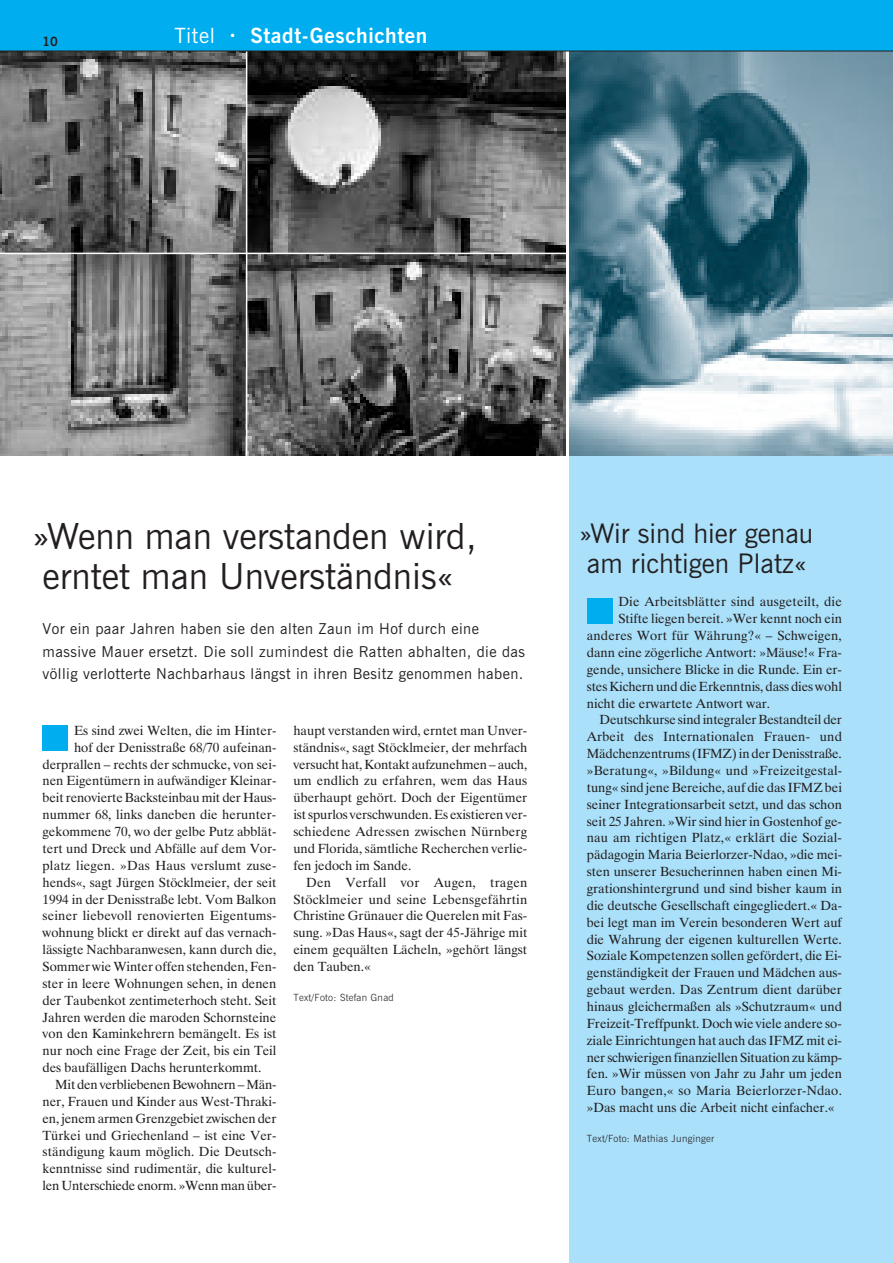
<style>
.page{position:relative;width:893px;height:1263px;background:#fff}
.page>*{position:absolute;margin:0;border:0;box-sizing:border-box;transform-origin:0 0}
.t1{font:36px/39.6px "News Gothic BT";color:#231f20;text-align:center}
.t2{font:27px/29.7px "News Gothic BT";color:#231f20;text-align:center}
.t3{font:700 21px "News Gothic BT";letter-spacing:.03em;color:#fff}
.t4{font:15px/22.5px "News Gothic BT";letter-spacing:.03em;color:#231f20}
.t5{font:13.2px/16.8px "Dutch 801 BT";color:#231f20;text-align:justify}
.t6{font:700 12.75px "News Gothic BT";color:#231f20}
.t7{font:300 9.9px "News Gothic BT";letter-spacing:.03em;color:#231f20}
.s1{font-weight:400}
</style>
<div class="page">
<img style="left:0;top:52px;width:246px;height:201px">
<svg style="left:247px;top:52px;width:319px;height:201px"></svg>
<svg style="left:0;top:254px;width:246px;height:202px"></svg>
<svg style="left:247px;top:254px;width:319px;height:202px"></svg>
<img style="left:570px;top:52px;width:323px;height:404px">
<div style="left:570px;top:456px;width:323px;height:807px;background:#aae0f9"></div>
<div style="left:0;top:0;width:179px;height:51px;background:#00aeef"></div>
<div style="left:162px;top:0;width:731px;height:51px;background:#00aeef"></div>
<div style="left:43px;top:725px;width:25px;height:26px;background:#00aeef"></div>
<div style="left:587px;top:598px;width:25px;height:26px;background:#00aeef"></div>
<hr style="left:0;top:51px;width:893px;height:1px;background:#231f20">
<p class="t6" style="left:43px;top:36px;width:17px">10</p>
<h3 class="t3" style="left:174px;top:27px;width:255px"><span class="s1">Titel</span> · Stadt-Geschichten</h3>
<h1 class="t1" style="left:32px;top:520px;width:446px">»Wenn man verstanden wird, erntet man Unverständnis«</h1>
<p class="t4" style="left:43px;top:619px;width:484px">Vor ein paar Jahren haben sie den alten Zaun im Hof durch eine massive Mauer ersetzt. Die soll zumindest die Ratten abhalten, die das völlig verlotterte Nachbarhaus längst in ihren Besitz genommen haben.</p>
<p class="t5" style="left:74px;top:723px;width:204px">Es sind zwei Welten, die im Hinter-</p>
<p class="t5" style="left:74px;top:740px;width:204px">hof der Denisstraße 68/70 aufeinan-</p>
<p class="t5" style="left:43px;top:757px;width:235px">derprallen – rechts der schmucke, von sei-</p>
<p class="t5" style="left:43px;top:774px;width:235px">nen Eigentümern in aufwändiger Kleinar-</p>
<p class="t5" style="left:43px;top:791px;width:236px">beit renovierte Backsteinbau mit der Haus-</p>
<p class="t5" style="left:43px;top:808px;width:235px">nummer 68, links daneben die herunter-</p>
<p class="t5" style="left:43px;top:824px;width:235px">gekommene 70, wo der gelbe Putz abblät-</p>
<p class="t5" style="left:43px;top:841px;width:235px">tert und Dreck und Abfälle auf dem Vor-</p>
<p class="t5" style="left:43px;top:858px;width:235px">platz liegen. »Das Haus verslumt zuse-</p>
<p class="t5" style="left:43px;top:875px;width:235px">hends«, sagt Jürgen Stöcklmeier, der seit</p>
<p class="t5" style="left:43px;top:892px;width:235px">1994 in der Denisstraße lebt. Vom Balkon</p>
<p class="t5" style="left:43px;top:909px;width:235px">seiner liebevoll renovierten Eigentums-</p>
<p class="t5" style="left:43px;top:926px;width:235px">wohnung blickt er direkt auf das vernach-</p>
<p class="t5" style="left:43px;top:942px;width:235px">lässigte Nachbaranwesen, kann durch die,</p>
<p class="t5" style="left:43px;top:959px;width:235px">Sommer wie Winter offen stehenden, Fen-</p>
<p class="t5" style="left:43px;top:976px;width:235px">ster in leere Wohnungen sehen, in denen</p>
<p class="t5" style="left:43px;top:993px;width:235px">der Taubenkot zentimeterhoch steht. Seit</p>
<p class="t5" style="left:43px;top:1010px;width:235px">Jahren werden die maroden Schornsteine</p>
<p class="t5" style="left:43px;top:1027px;width:235px">von den Kaminkehrern bemängelt. Es ist</p>
<p class="t5" style="left:43px;top:1044px;width:235px">nur noch eine Frage der Zeit, bis ein Teil</p>
<p class="t5" style="left:43px;top:1060px;width:220px">des baufälligen Dachs herunterkommt.</p>
<p class="t5" style="left:55px;top:1077px;width:223px">Mit den verbliebenen Bewohnern – Män-</p>
<p class="t5" style="left:43px;top:1094px;width:235px">ner, Frauen und Kinder aus West-Thraki-</p>
<p class="t5" style="left:43px;top:1111px;width:235px">en, jenem armen Grenzgebiet zwischen der</p>
<p class="t5" style="left:43px;top:1128px;width:235px">Türkei und Griechenland – ist eine Ver-</p>
<p class="t5" style="left:43px;top:1145px;width:235px">ständigung kaum möglich. Die Deutsch-</p>
<p class="t5" style="left:43px;top:1162px;width:235px">kenntnisse sind rudimentär, die kulturel-</p>
<p class="t5" style="left:43px;top:1178px;width:235px">len Unterschiede enorm. »Wenn man über-</p>
<p class="t5" style="left:293px;top:723px;width:235px">haupt verstanden wird, erntet man Unver&shy;ständnis«, sagt Stöcklmeier, der mehrfach versucht hat, Kontakt aufzunehmen – auch, um endlich zu erfahren, wem das Haus überhaupt gehört. Doch der Eigentümer ist spurlos verschwunden. Es existieren ver&shy;schiedene Adressen zwischen Nürnberg und Florida, sämtliche Recherchen verlie&shy;fen jedoch im Sande.</p>
<p class="t5" style="left:293px;top:875px;width:235px;text-indent:13px">Den Verfall vor Augen, tragen Stöcklmeier und seine Lebensgefährtin Christine Grünauer die Querelen mit Fas&shy;sung. »Das Haus«, sagt der 45-Jährige mit einem gequälten Lächeln, »gehört längst den Tauben.«</p>
<p class="t7" style="left:293px;top:993px;width:102px">Text/Foto: Stefan Gnad</p>
<h2 class="t2" style="left:579px;top:521px;width:236px">»Wir sind hier genau am richtigen Platz«</h2>
<p class="t5" style="left:618px;top:595px;width:225px">Die Arbeitsblätter sind ausgeteilt, die</p>
<p class="t5" style="left:618px;top:612px;width:225px">Stifte liegen bereit. »Wer kennt noch ein</p>
<p class="t5" style="left:587px;top:628px;width:257px">anderes Wort für Währung?« – Schweigen,</p>
<p class="t5" style="left:587px;top:645px;width:257px">dann eine zögerliche Antwort: »Mäuse!« Fra-</p>
<p class="t5" style="left:587px;top:662px;width:257px">gende, unsichere Blicke in die Runde. Ein er-</p>
<p class="t5" style="left:587px;top:679px;width:257px">stes Kichern und die Erkenntnis, dass dies wohl</p>
<p class="t5" style="left:587px;top:696px;width:185px">nicht die erwartete Antwort war.</p>
<p class="t5" style="left:600px;top:713px;width:244px">Deutschkurse sind integraler Bestandteil der</p>
<p class="t5" style="left:587px;top:730px;width:257px">Arbeit des Internationalen Frauen- und</p>
<p class="t5" style="left:587px;top:746px;width:257px">Mädchenzentrums (IFMZ) in der Denisstraße.</p>
<p class="t5" style="left:587px;top:763px;width:257px">»Beratung«, »Bildung« und »Freizeitgestal-</p>
<p class="t5" style="left:587px;top:780px;width:257px">tung« sind jene Bereiche, auf die das IFMZ bei</p>
<p class="t5" style="left:587px;top:797px;width:257px">seiner Integrationsarbeit setzt, und das schon</p>
<p class="t5" style="left:587px;top:814px;width:257px">seit 25 Jahren. »Wir sind hier in Gostenhof ge-</p>
<p class="t5" style="left:587px;top:831px;width:257px">nau am richtigen Platz,« erklärt die Sozial-</p>
<p class="t5" style="left:587px;top:848px;width:257px">pädagogin Maria Beierlorzer-Ndao, »die mei-</p>
<p class="t5" style="left:587px;top:864px;width:257px">sten unserer Besucherinnen haben einen Mi-</p>
<p class="t5" style="left:587px;top:881px;width:257px">grationshintergrund und sind bisher kaum in</p>
<p class="t5" style="left:587px;top:898px;width:257px">die deutsche Gesellschaft eingegliedert.« Da-</p>
<p class="t5" style="left:587px;top:915px;width:257px">bei legt man im Verein besonderen Wert auf</p>
<p class="t5" style="left:587px;top:932px;width:257px">die Wahrung der eigenen kulturellen Werte.</p>
<p class="t5" style="left:587px;top:949px;width:257px">Soziale Kompetenzen sollen gefördert, die Ei-</p>
<p class="t5" style="left:587px;top:966px;width:257px">genständigkeit der Frauen und Mädchen aus-</p>
<p class="t5" style="left:587px;top:982px;width:257px">gebaut werden. Das Zentrum dient darüber</p>
<p class="t5" style="left:587px;top:999px;width:257px">hinaus gleichermaßen als »Schutzraum« und</p>
<p class="t5" style="left:587px;top:1016px;width:256px">Freizeit-Treffpunkt. Doch wie viele andere so-</p>
<p class="t5" style="left:587px;top:1033px;width:257px">ziale Einrichtungen hat auch das IFMZ mit ei-</p>
<p class="t5" style="left:587px;top:1050px;width:257px">ner schwierigen finanziellen Situation zu kämp-</p>
<p class="t5" style="left:587px;top:1067px;width:257px">fen. »Wir müssen von Jahr zu Jahr um jeden</p>
<p class="t5" style="left:587px;top:1084px;width:257px">Euro bangen,« so Maria Beierlorzer-Ndao.</p>
<p class="t5" style="left:587px;top:1101px;width:249px">»Das macht uns die Arbeit nicht einfacher.«</p>
<p class="t7" style="left:587px;top:1135px;width:129px">Text/Foto: Mathias Junginger</p>
</div>
